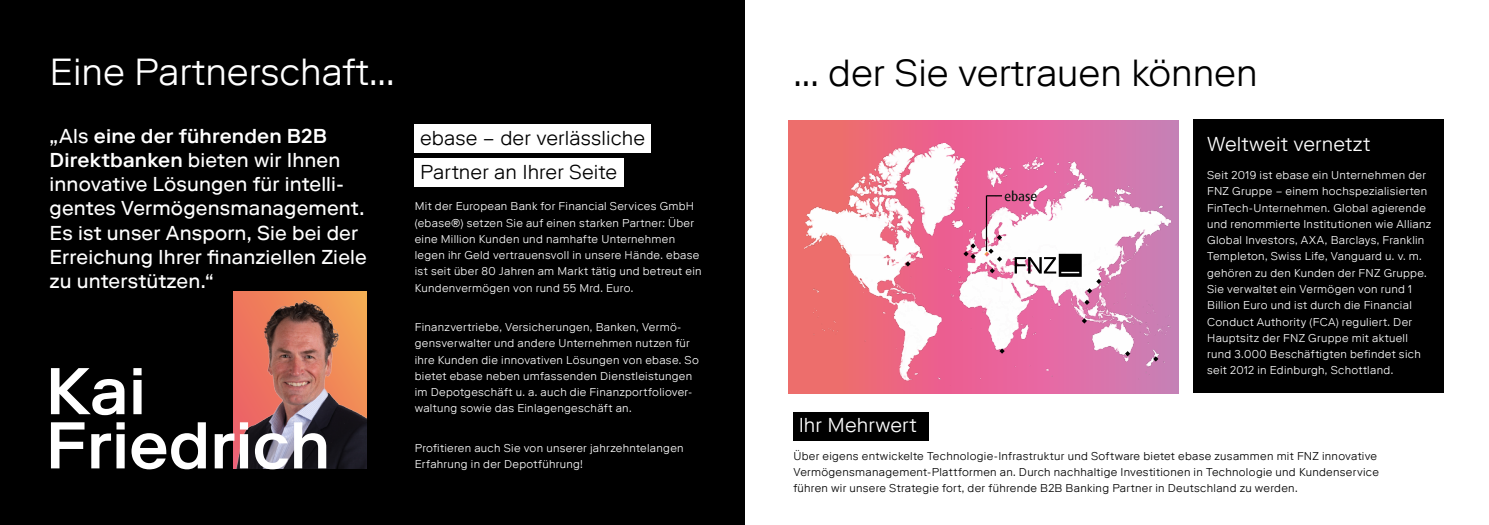
<style>
.page{position:relative;width:1489px;height:525px;background:#fff}
.page>*{position:absolute;margin:0;border:0;box-sizing:border-box;transform-origin:0 0}
.t1{font:500 65.75px "Riforma LLTT";color:#fff}
.t2{font:300 37.5px "Riforma LLTT";color:#000}
.t3{font:300 37.5px "Riforma LLTT";color:#fff}
.t4{font:20px/24px "Riforma LLTT";letter-spacing:.01em;color:#fff}
.t5{font:300 20px/33.8px "Riforma LLTT";letter-spacing:.005em;color:#000}
.t6{font:300 20px "Riforma LLTT";letter-spacing:.005em;color:#fff}
.t7{font:300 11.25px/16.2px "Riforma LLTT";letter-spacing:.025em;color:#fff}
.t8{font:300 11.25px/16.2px "Riforma LLTT";letter-spacing:.025em;color:#000}
.s1{font-weight:500}
</style>
<div class="page">
<div style="left:1193px;top:120px;width:250px;height:273px;background:#000"></div>
<div style="left:0;top:0;width:744px;height:524px;background:#000"></div>
<div style="left:793px;top:412px;width:135px;height:28px;background:#000"></div>
<svg style="left:788px;top:120px;width:390px;height:273px;background:#e26e8e"></svg>
<div style="left:415px;top:124px;width:236px;height:28px;background:#fff"></div>
<div style="left:415px;top:158px;width:209px;height:28px;background:#fff"></div>
<img style="left:804px;top:144px;width:366px;height:241px">
<svg style="left:905px;top:261px;width:5px;height:5px"></svg>
<svg style="left:963px;top:243px;width:12px;height:16px"></svg>
<svg style="left:996px;top:235px;width:6px;height:5px"></svg>
<svg style="left:989px;top:268px;width:5px;height:5px"></svg>
<svg style="left:999px;top:348px;width:5px;height:5px"></svg>
<svg style="left:1124px;top:351px;width:6px;height:5px"></svg>
<svg style="left:1153px;top:356px;width:5px;height:5px"></svg>
<svg style="left:1081px;top:318px;width:5px;height:5px"></svg>
<svg style="left:1084px;top:299px;width:5px;height:6px"></svg>
<svg style="left:984px;top:248px;width:18px;height:13px"></svg>
<hr style="left:985px;top:195px;width:2px;height:56px;background:#000">
<svg style="left:986px;top:190px;width:50px;height:11px"></svg>
<svg style="left:1014px;top:254px;width:87px;height:39px"></svg>
<img style="left:234px;top:291px;width:133px;height:177px">
<h2 class="t3" style="left:50px;top:48px;width:346px">Eine Partnerschaft...</h2>
<h2 class="t2" style="left:793px;top:49px;width:465px">... der Sie vertrauen können</h2>
<h3 class="t4" style="left:50px;top:124px;width:319px">„Als <span class="s1">eine der führenden B2B<br>Direktbanken</span> bieten wir Ihnen innovative Lösungen für intelli&shy;gentes Vermögensmanagement.<br>Es ist unser Ansporn, Sie bei der<br>Erreichung Ihrer finanziellen Ziele zu unterstützen.“</h3>
<h3 class="t6" style="left:1206px;top:131px;width:165px">Weltweit vernetzt</h3>
<h3 class="t5" style="left:420px;top:121px;width:227px">ebase – der verlässliche<br>Partner an Ihrer Seite</h3>
<p class="t7" style="left:1207px;top:167px;width:226px">Seit 2019 ist ebase ein Unternehmen der FNZ Gruppe – einem hochspezialisierten FinTech-Unternehmen. Global agierende und renommierte Institutionen wie Allianz Global Investors, AXA, Barclays, Franklin Templeton, Swiss Life, Vanguard u. v. m. gehören zu den Kunden der FNZ Gruppe.<br>Sie verwaltet ein Vermögen von rund 1<br>Billion Euro und ist durch die Financial Conduct Authority (FCA) reguliert. Der Hauptsitz der FNZ Gruppe mit aktuell rund 3.000 Beschäftigten befindet sich seit 2012 in Edinburgh, Schottland.</p>
<p class="t7" style="left:415px;top:198px;width:288px">Mit der European Bank for Financial Services GmbH (ebase®) setzen Sie auf einen starken Partner: Über eine Million Kunden und namhafte Unternehmen legen ihr Geld vertrauensvoll in unsere Hände. ebase ist seit über 80 Jahren am Markt tätig und betreut ein Kundenvermögen von rund 55 Mrd. Euro.</p>
<p class="t7" style="left:415px;top:318px;width:285px">Finanzvertriebe, Versicherungen, Banken, Vermö&shy;gensverwalter und andere Unternehmen nutzen für ihre Kunden die innovativen Lösungen von ebase. So bietet ebase neben umfassenden Dienstleistungen im Depotgeschäft u. a. auch die Finanzportfoliover&shy;waltung sowie das Einlagengeschäft an.</p>
<p class="t7" style="left:415px;top:439px;width:270px">Profitieren auch Sie von unserer jahrzehntelangen<br>Erfahrung in der Depotführung!</p>
<h1 class="t1" style="left:45px;top:349px;width:102px">Kai</h1>
<h3 class="t6" style="left:798px;top:412px;width:120px">Ihr Mehrwert</h3>
<h1 class="t1" style="left:45px;top:403px;width:286px">Friedrich</h1>
<p class="t8" style="left:793px;top:447px;width:587px">Über eigens entwickelte Technologie-Infrastruktur und Software bietet ebase zusammen mit FNZ innovative<br>Vermögensmanagement-Plattformen an. Durch nachhaltige Investitionen in Technologie und Kundenservice führen wir unsere Strategie fort, der führende B2B Banking Partner in Deutschland zu werden.</p>
</div>
